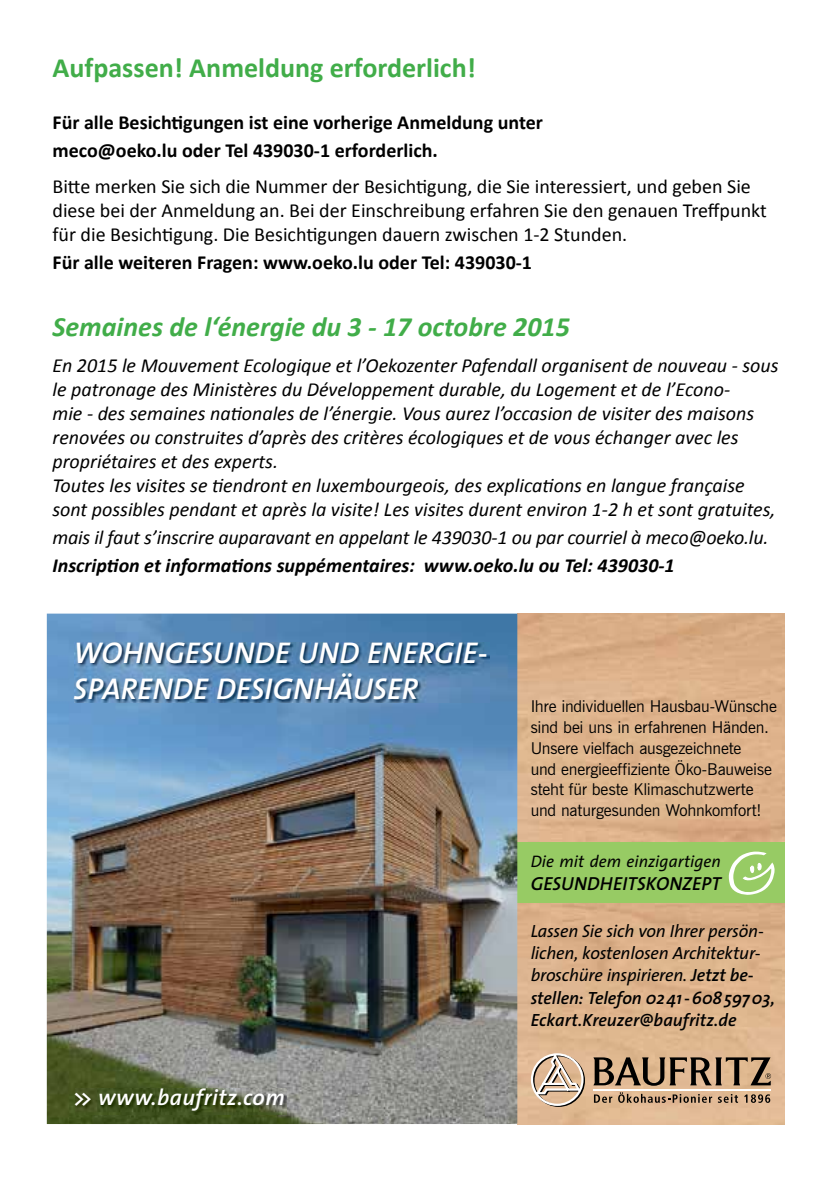
<style>
.page{position:relative;width:840px;height:1191px;background:#fff}
.page>*{position:absolute;margin:0;border:0;box-sizing:border-box;transform-origin:0 0}
.t1{font:italic 600 30.2px/36.2px "The Sans";letter-spacing:.005em;color:#fff}
.t2{font:italic 700 28px "Calibri";color:#41ad49}
.t3{font:700 28px "Calibri";color:#41ad49}
.t4{font:italic 600 22.6px "The Sans";letter-spacing:.02em;color:#fff}
.t5{font:italic 20px/24px "Calibri";color:#000}
.t6{font:20px/24px "Calibri";color:#000}
.t7{font:700 20px/28px "Calibri";color:#000}
.t8{font:italic 700 20px "Calibri";color:#000}
.t9{font:italic 600 19px "The Sans";letter-spacing:.005em;color:#000}
.t10{font:italic 17.8px/22.2px "The Sans";letter-spacing:-.01em;color:#000}
.t11{font:italic 16.8px "The Sans";color:#000}
.t12{font:16.2px/20.6px "News Gothic BT";letter-spacing:-.01em;color:#000}
.s1{font-weight:600}
</style>
<div class="page">
<img style="left:47px;top:613px;width:737px;height:511px">
<svg style="left:593px;top:1057px;width:177px;height:28px;background:#8c745b"></svg>
<svg style="left:530px;top:1053px;width:54px;height:53px"></svg>
<svg style="left:593px;top:1092px;width:118px;height:10px"></svg>
<svg style="left:717px;top:1094px;width:20px;height:8px"></svg>
<svg style="left:743px;top:1094px;width:26px;height:8px"></svg>
<hr style="left:593px;top:1088px;width:177px;height:2px;background:#fff">
<div style="left:517px;top:842px;width:267px;height:60px;background:#97cb64"></div>
<svg style="left:728px;top:851px;width:46px;height:44px"></svg>
<img style="left:74px;top:642px;width:415px;height:61px">
<img style="left:75px;top:1088px;width:212px;height:26px">
<h2 class="t3" style="left:52px;top:49px;width:424px">Aufpassen! Anmeldung erforderlich!</h2>
<p class="t7" style="left:52px;top:108px;width:491px">Für alle Besichtigungen ist eine vorherige Anmeldung unter meco@oeko.lu oder Tel 439030-1 erforderlich.</p>
<p class="t6" style="left:52px;top:174px;width:715px">Bitte merken Sie sich die Nummer der Besichtigung, die Sie interessiert, und geben Sie diese bei der Anmeldung an. Bei der Einschreibung erfahren Sie den genauen Treffpunkt für die Besichtigung. Die Besichtigungen dauern zwischen 1-2 Stunden.</p>
<p class="t7" style="left:52px;top:248px;width:481px">Für alle weiteren Fragen: www.oeko.lu oder Tel: 439030-1</p>
<h2 class="t2" style="left:52px;top:309px;width:518px">Semaines de l‘énergie du 3 - 17 octobre 2015</h2>
<p class="t5" style="left:52px;top:352px;width:727px">En 2015 le Mouvement Ecologique et l’Oekozenter Pafendall organisent de nouveau - sous le patronage des Ministères du Développement durable, du Logement et de l’Econo-<br>mie - des semaines nationales de l’énergie. Vous aurez l’occasion de visiter des maisons renovées ou construites d’après des critères écologiques et de vous échanger avec les propriétaires et des experts.<br>Toutes les visites se tiendront en luxembourgeois, des explications en langue française sont possibles pendant et après la visite! Les visites durent environ 1-2 h et sont gratuites,</p>
<p class="t5" style="left:52px;top:524px;width:717px">mais il faut s’inscrire auparavant en appelant le 439030-1 ou par courriel à meco@oeko.lu.</p>
<p class="t8" style="left:52px;top:553px;width:623px">Inscription et informations suppémentaires: www.oeko.lu ou Tel: 439030-1</p>
<h1 class="t1" style="left:73px;top:635px;width:415px">WOHNGESUNDE UND ENERGIE-<br>SPARENDE DESIGNHÄUSER</h1>
<p class="t4" style="left:73px;top:1083px;width:212px">&gt;&gt; www.baufritz.com</p>
<p class="t12" style="left:530px;top:696px;width:247px">Ihre individuellen Hausbau-Wünsche sind bei uns in erfahrenen Händen.<br>Unsere vielfach ausgezeichnete<br>und energieeffiziente Öko-Bauweise steht für beste Klimaschutzwerte und naturgesunden Wohnkomfort!</p>
<p class="t11" style="left:530px;top:847px;width:192px">Die mit dem einzigartigen</p>
<p class="t9" style="left:530px;top:871px;width:192px">GESUNDHEITSKONZEPT</p>
<p class="t10" style="left:530px;top:919px;width:246px">Lassen Sie sich von Ihrer persön&shy;lichen, kostenlosen Architektur&shy;broschüre inspirieren. <span class="s1">Jetzt be&shy;stellen: Telefon 02 41 - 608 597 03, Eckart.Kreuzer@baufritz.de</span></p>
</div>
